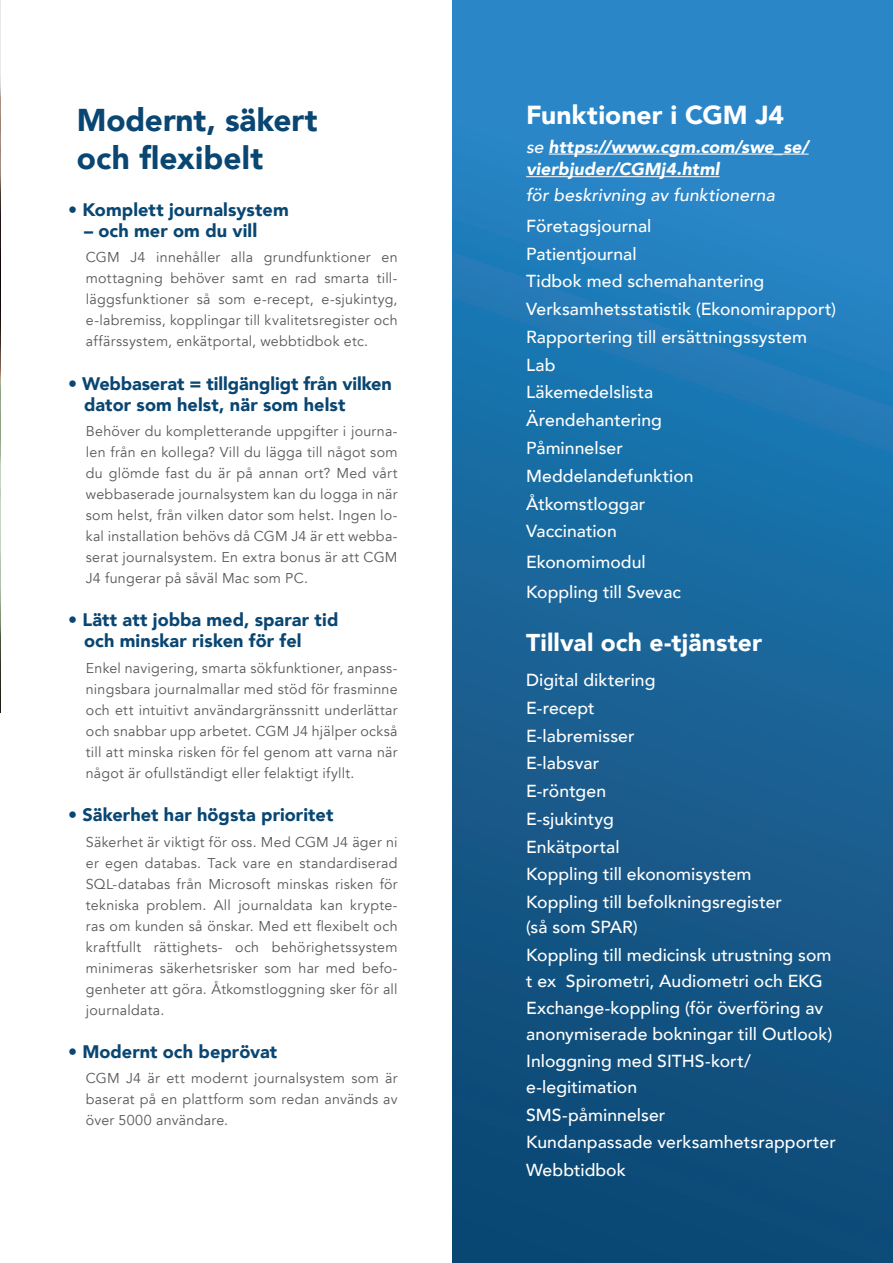
<style>
.page{position:relative;width:893px;height:1263px;background:#fff}
.page>*{position:absolute;margin:0;border:0;box-sizing:border-box;transform-origin:0 0}
.t1{font:900 31.5px/37.8px "Avenir";color:#094672}
.t2{font:900 26.1px "Avenir";color:#fff}
.t3{font:900 24.3px "Avenir";letter-spacing:.005em;color:#fff}
.t4{font:900 18.15px/21px "Avenir";color:#094672}
.t5{font:500 17.4px/27.8px "Avenir";letter-spacing:.005em;color:#fff}
.t6{font:italic 900 17.4px/22.6px "Avenir";letter-spacing:.005em;color:#fff}
.t7{font:italic 500 17.4px "Avenir";letter-spacing:.005em;color:#fff}
.t8{font:14.25px/21px "Avenir";letter-spacing:.02em;color:#57585a;text-align:justify}
.s1{font-weight:500}
.s2{font-size:18.9px}
</style>
<div class="page">
<div style="left:453px;top:0;width:440px;height:1263px;background:linear-gradient(to bottom,#2a8cce,#0b446e)"></div>
<img style="left:0;top:0;width:1px;height:712px">
<hr style="left:549px;top:154px;width:260px;height:1px;background:#fff">
<hr style="left:526px;top:176px;width:193px;height:1px;background:#fff">
<h1 class="t1" style="left:77px;top:100px;width:242px">Modernt, säkert och flexibelt</h1>
<h2 class="t2" style="left:526px;top:92px;width:260px">Funktioner i CGM J4</h2>
<p class="t6" style="left:526px;top:135px;width:284px"><span class="s1">se</span> https://www.cgm.com/swe_se/ vierbjuder/CGMj4.html</p>
<p class="t7" style="left:526px;top:184px;width:250px">för beskrivning av funktionerna</p>
<p class="t5" style="left:526px;top:211px;width:312px">Företagsjournal<br>Patientjournal<br>Tidbok med schemahantering<br>Verksamhetsstatistik (Ekonomirapport)<br>Rapportering till ersättningssystem<br>Lab<br>Läkemedelslista<br>Ärendehantering<br>Påminnelser<br>Meddelandefunktion<br>Åtkomstloggar<br>Vaccination</p>
<p class="t5" style="left:526px;top:545px;width:156px;line-height:30.2px">Ekonomimodul<br>Koppling till Svevac</p>
<h3 class="t3" style="left:526px;top:621px;width:237px">Tillval och e-tjänster</h3>
<p class="t5" style="left:526px;top:665px;width:257px">Digital diktering<br>E-recept<br>E-labremisser<br>E-labsvar<br>E-röntgen<br>E-sjukintyg<br>Enkätportal<br>Koppling till ekonomisystem<br>Koppling till befolkningsregister</p>
<p class="t5" style="left:526px;top:912px;width:307px">(så som SPAR)<br>Koppling till medicinsk utrustning som</p>
<p class="t5" style="left:526px;top:966px;width:299px">t ex Spirometri, Audiometri och EKG<br>Exchange-koppling (för överföring av</p>
<p class="t5" style="left:526px;top:1019px;width:308px">anonymiserade bokningar till Outlook)<br>Inloggning med SITHS-kort/</p>
<p class="t5" style="left:526px;top:1072px;width:311px">e-legitimation<br>SMS-påminnelser<br>Kundanpassade verksamhetsrapporter<br>Webbtidbok</p>
<p class="t4" style="left:68px;top:199px;width:222px">• Komplett journalsystem</p>
<p class="t4" style="left:84px;top:220px;width:175px">– och mer om du vil<span class="s2">l</span></p>
<p class="t8" style="left:86px;top:247px;width:313px">CGM J4 innehåller alla grundfunktioner en mottagning behöver samt en rad smarta til - läggsfunktioner så som e-recept, e-sjukintyg, e-labremiss, kopplingar till kvalitetsregister och affärssystem, enkätportal, webbtidbok etc.</p>
<p class="t4" style="left:84px;top:372px;width:309px;text-indent:-16px">• Webbaserat = tillgängligt från vilken dator som helst, när som helst</p>
<p class="t8" style="left:86px;top:421px;width:313px">Behöver du kompletterande uppgifter i journa&shy;len från en kollega? Vill du lägga till något som du glömde fast du är på annan ort? Med vårt webbaserade journalsystem kan du logga in när som helst, från vilken dator som helst. Ingen lo&shy;kal installation behövs då CGM J4 är ett webba&shy;serat journalsystem. En extra bonus är att CGM J4 fungerar på såväl Mac som PC.</p>
<p class="t4" style="left:84px;top:609px;width:256px;text-indent:-16px">• Lätt att jobba med, sparar tid och minskar risken för fel</p>
<p class="t8" style="left:86px;top:658px;width:313px">Enkel navigering, smarta sökfunktioner, anpass&shy;ningsbara journalmallar med stöd för frasminne och ett intuitivt användargränssnitt underlättar och snabbar upp arbetet. CGM J4 hjälper också till att minska risken för fel genom att varna när något är ofullständigt eller felaktigt ifyllt.</p>
<p class="t4" style="left:68px;top:804px;width:267px">• Säkerhet har högsta prioritet</p>
<p class="t8" style="left:86px;top:831px;width:313px">Säkerhet är viktigt för oss. Med CGM J4 äger ni er egen databas. Tack vare en standardiserad SQL-databas från Microsoft minskas risken för tekniska problem. All journaldata kan krypte&shy;ras om kunden så önskar. Med ett flexibelt och kraftfullt rättighets- och behörighetssystem minimeras säkerhetsrisker som har med befo&shy;genheter att göra. Åtkomstloggning sker för all journaldata.</p>
<p class="t4" style="left:68px;top:1041px;width:211px">• Modernt och beprövat</p>
<p class="t8" style="left:86px;top:1068px;width:313px">CGM J4 är ett modernt journalsystem som är baserat på en plattform som redan används av över 5000 användare.</p>
</div>
